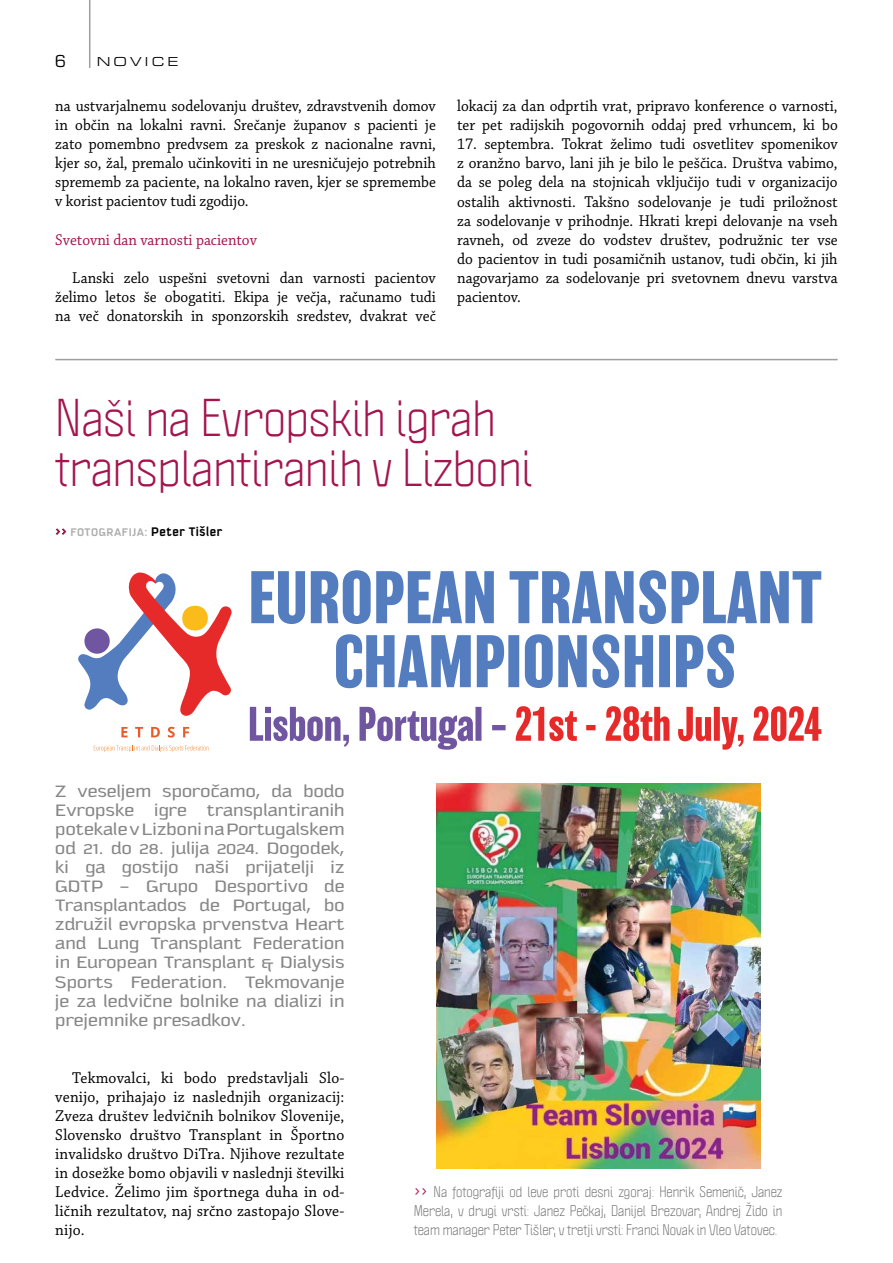
<style>
.page{position:relative;width:893px;height:1263px;background:#fff}
.page>*{position:absolute;margin:0;border:0;box-sizing:border-box;transform-origin:0 0}
.t1{font:46.5px/50.1px "Politica";color:#a4154e}
.t2{font:18px/19px "Kautiva Pro";letter-spacing:.01em;color:#878787;text-align:justify;scale:1.2 1}
.t3{font:18px "Eurostile";color:#000}
.t4{font:16.5px/19px "Chaparral Pro";color:#000;text-align:justify;scale:.93 1}
.t5{font:16.5px/19px "Chaparral Pro";color:#000;text-align:justify;scale:.95 1}
.t6{font:16.5px "Chaparral Pro";color:#a4154e;scale:.93 1}
.t7{font:13.5px/19px "Politica";color:#706f6f;text-align:justify}
.t8{font:13.5px "Eurostile Ext";letter-spacing:.23em;color:#000}
.t9{font:700 12px "Kautiva Pro";letter-spacing:.05em;color:#aeaeae}
.s1{font-family:"Politica";font-size:10.5px;color:#a4154e}
.s2{font-size:13.5px;color:#000}
.s3{font-weight:700;color:#a4154e}
</style>
<div class="page">
<hr style="left:89px;top:0;width:1px;height:68px;background:#9f9f9f">
<svg style="left:121px;top:727px;width:6px;height:10px"></svg>
<svg style="left:135px;top:727px;width:8px;height:10px"></svg>
<svg style="left:151px;top:727px;width:9px;height:10px"></svg>
<svg style="left:168px;top:727px;width:7px;height:10px"></svg>
<svg style="left:183px;top:727px;width:6px;height:10px"></svg>
<svg style="left:94px;top:745px;width:114px;height:7px"></svg>
<svg style="left:78px;top:572px;width:154px;height:144px"></svg>
<svg style="left:251px;top:570px;width:570px;height:54px"></svg>
<svg style="left:336px;top:634px;width:398px;height:54px"></svg>
<svg style="left:250px;top:707px;width:256px;height:43px"></svg>
<svg style="left:516px;top:706px;width:305px;height:44px"></svg>
<img style="left:436px;top:784px;width:324px;height:384px">
<hr style="left:55px;top:359px;width:783px;height:1px;background:#9f9f9f">
<p class="t3" style="left:55px;top:49px;width:13px">6</p>
<p class="t8" style="left:97px;top:53px;width:83px">NOVICE</p>
<p class="t4" style="left:55px;top:97px;width:411px">na ustvarjalnemu sodelovanju društev, zdravstvenih domov in občin na lokalni ravni. Srečanje županov s pacienti je zato pomembno predvsem za preskok z nacionalne ravni, kjer so, žal, premalo učinkoviti in ne uresničujejo potrebnih sprememb za paciente, na lokalno raven, kjer se spremembe v korist pacientov tudi zgodijo.</p>
<p class="t6" style="left:55px;top:230px;width:218px">Svetovni dan varnosti pacientov</p>
<p class="t4" style="left:55px;top:269px;width:411px;text-indent:17px">Lanski zelo uspešni svetovni dan varnosti pacientov želimo letos še obogatiti. Ekipa je večja, računamo tudi na več donatorskih in sponzorskih sredstev, dvakrat več</p>
<p class="t4" style="left:457px;top:97px;width:411px">lokacij za dan odprtih vrat, pripravo konference o varnosti, ter pet radijskih pogovornih oddaj pred vrhuncem, ki bo</p>
<p class="t4" style="left:457px;top:135px;width:411px">17. septembra. Tokrat želimo tudi osvetlitev spomenikov z oranžno barvo, lani jih je bilo le peščica. Društva vabimo, da se poleg dela na stojnicah vključijo tudi v organizacijo ostalih aktivnosti. Takšno sodelovanje je tudi priložnost za sodelovanje v prihodnje. Hkrati krepi delovanje na vseh ravneh, od zveze do vodstev društev, podružnic ter vse do pacientov in tudi posamičnih ustanov, tudi občin, ki jih nagovarjamo za sodelovanje pri svetovnem dnevu varstva pacientov.</p>
<h1 class="t1" style="left:55px;top:390px;width:479px">Naši na Evropskih igrah transplantiranih v Lizboni</h1>
<p class="t9" style="left:55px;top:525px;width:168px"><span class="s1">&gt;&gt;</span> FOTOGRAFIJA: <span class="s2">Peter Tišler</span></p>
<p class="t2" style="left:55px;top:782px;width:242px">Z veseljem sporočamo, da bodo Evropske igre transplantiranih potekale v Lizboni na Portugalskem od 21. do 28. julija 2024. Dogodek, ki ga gostijo naši prijatelji iz GDTP – Grupo Desportivo de Transplantados de Portugal, bo združil evropska prvenstva Heart and Lung Transplant Federation in European Transplant &amp; Dialysis Sports Federation. Tekmovanje je za ledvične bolnike na dializi in prejemnike presadkov.</p>
<p class="t5" style="left:55px;top:1069px;width:306px;text-indent:17px">Tekmovalci, ki bodo predstavljali Slo&shy;venijo, prihajajo iz naslednjih organizacij:<br>Zveza društev ledvičnih bolnikov Slovenije, Slovensko društvo Transplant in Športno invalidsko društvo DiTra. Njihove rezultate in dosežke bomo objavili v naslednji številki Ledvice. Želimo jim športnega duha in od&shy;ličnih rezultatov, naj srčno zastopajo Slove&shy;nijo.</p>
<p class="t7" style="left:414px;top:1181px;width:370px"><span class="s3">&gt;&gt;</span> Na fotografiji od leve proti desni zgoraj: Henrik Semenič, Janez Merela, v drugi vrsti: Janez Pečkaj, Danijel Brezovar, Andrej Žido in team manager Peter Tišler, v tretji vrsti: Franci Novak in Vleo Vatovec.</p>
</div>
